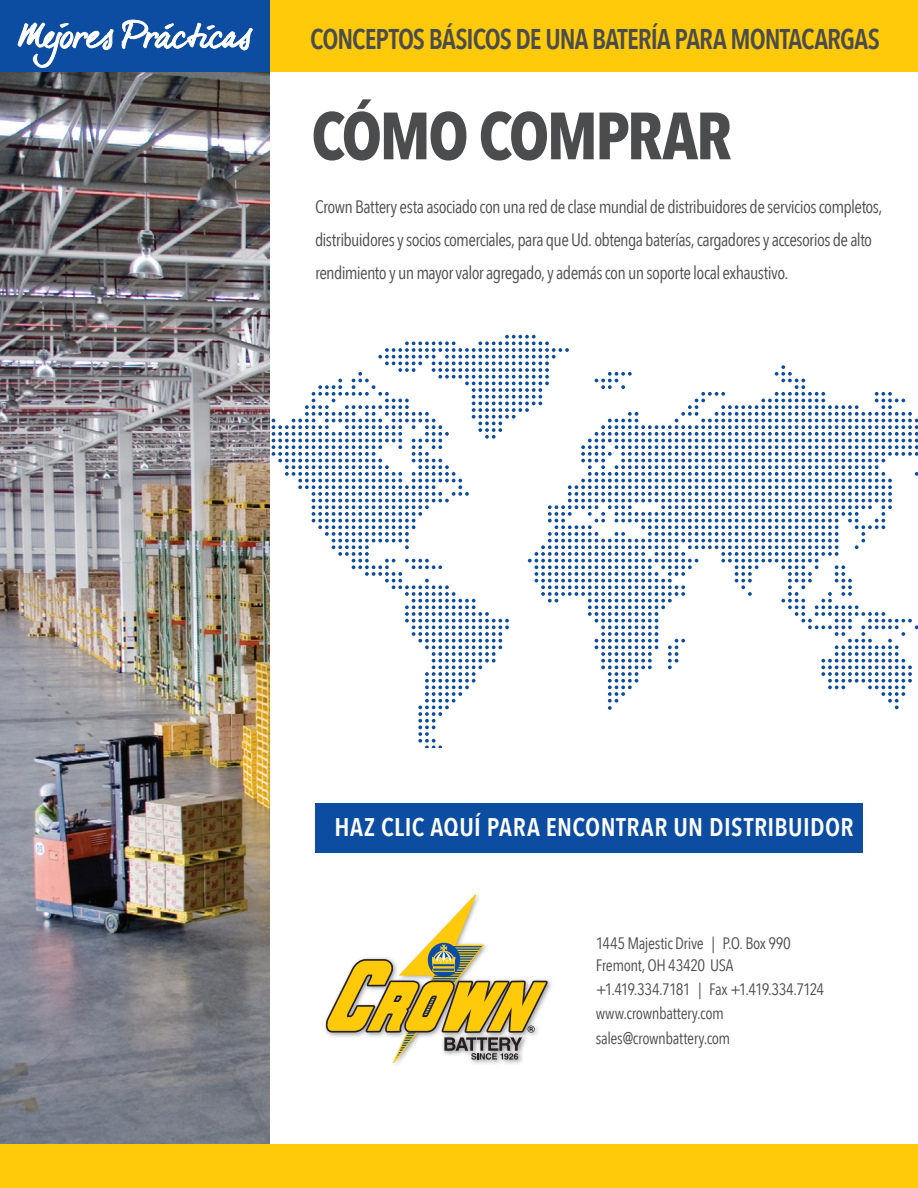
<style>
.page{position:relative;width:918px;height:1188px;background:#fff}
.page>*{position:absolute;margin:0;border:0;box-sizing:border-box;transform-origin:0 0}
.t1{font:700 66px "Avenir Next Condensed";letter-spacing:-.035em;color:#4b4c4d}
.t2{font:600 28.5px "Avenir Next Condensed";letter-spacing:-.035em;color:#4b4c4d;scale:.95 1}
.t3{font:600 25.5px "Avenir Next Condensed";letter-spacing:.015em;color:#fff}
.t4{font:18px/33px "Avenir Next Condensed";letter-spacing:-.035em;color:#4b4c4d}
.t5{font:16.5px/24px "Avenir Next Condensed";letter-spacing:-.025em;color:#4b4c4d}
</style>
<div class="page">
<div style="left:316px;top:803px;width:547px;height:49px;background:#0d4da1"></div>
<svg style="left:271px;top:335px;width:647px;height:412px"></svg>
<img style="left:0;top:72px;width:270px;height:1073px">
<div style="left:270px;top:0;width:648px;height:72px;background:#feca0a"></div>
<div style="left:0;top:1145px;width:918px;height:43px;background:#feca0a"></div>
<div style="left:441px;top:1034px;width:87px;height:32px;background:#fafafa"></div>
<svg style="left:326px;top:895px;width:222px;height:168px"></svg>
<div style="left:0;top:0;width:270px;height:72px;background:#0d4da1"></div>
<svg style="left:18px;top:19px;width:235px;height:49px"></svg>
<h2 class="t2" style="left:310px;top:21px;width:601px">CONCEPTOS BÁSICOS DE UNA BATERÍA PARA MONTACARGAS</h2>
<h1 class="t1" style="left:311px;top:96px;width:422px">CÓMO COMPRAR</h1>
<p class="t4" style="left:315px;top:190px;width:569px">Crown Battery esta asociado con una red de clase mundial de distribuidores de servicios completos, distribuidores y socios comerciales, para que Ud. obtenga baterías, cargadores y accesorios de alto rendimiento y un mayor valor agregado, y además con un soporte local exhaustivo.</p>
<h3 class="t3" style="left:334px;top:812px;width:521px">HAZ CLIC AQUÍ PARA ENCONTRAR UN DISTRIBUIDOR</h3>
<p class="t5" style="left:596px;top:932px;width:197px;line-height:22.5px">1445 Majestic Drive | P.O. Box 990<br>Fremont, OH 43420 USA</p>
<p class="t5" style="left:596px;top:978px;width:230px">+1.419.334.7181 | Fax +1.419.334.7124 www.crownbattery.com sales@crownbattery.com</p>
</div>
